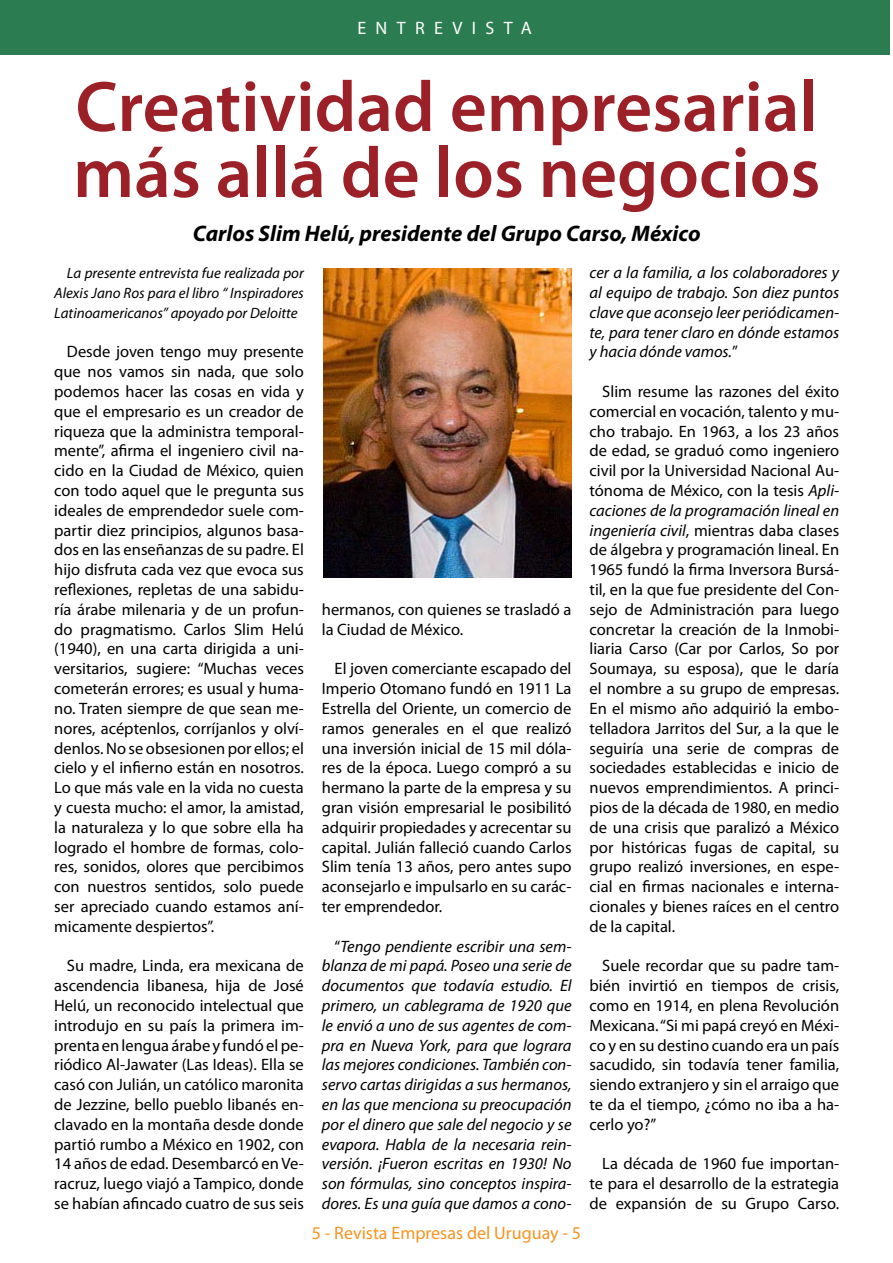
<style>
.page{position:relative;width:893px;height:1263px;background:#fff}
.page>*{position:absolute;margin:0;border:0;box-sizing:border-box;transform-origin:0 0}
.t1{font:600 72px/66px "Myriad Pro";color:#9c2027}
.t2{font:italic 700 22.5px "Myriad Pro";color:#000}
.t3{font:18px "Myriad Pro";color:#f69420}
.t4{font:18px "Myriad Pro";color:#fff}
.t5{font:16.5px/19.8px "Myriad Pro";color:#000;text-align:justify}
.t6{font:italic 16.5px/19.8px "Myriad Pro";color:#000;text-align:justify}
.t7{font:italic 15px/19.8px "Myriad Pro";color:#000;text-align:justify}
.s1{font-style:normal}
.s2{font-style:italic}
</style>
<div class="page">
<div style="left:0;top:0;width:889px;height:54px;background:#2b7c50"></div>
<img style="left:324px;top:269px;width:247px;height:308px">
<p class="t4" style="left:357px;top:17px;width:19px">entrevista</p>
<h1 class="t1" style="left:73px;top:72px;width:749px">Creatividad empresarial más allá de los negocios</h1>
<h2 class="t2" style="left:193px;top:219px;width:509px">Carlos Slim Helú, presidente del Grupo Carso, México</h2>
<p class="t7" style="left:54px;top:263px;width:251px;text-indent:13px">La presente entrevista fue realizada por Alexis Jano Ros para el libro “ Inspiradores Latinoamericanos” apoyado por Deloitte</p>
<p class="t5" style="left:54px;top:342px;width:251px;text-indent:13px">Desde joven tengo muy presente que nos vamos sin nada, que solo podemos hacer las cosas en vida y que el empresario es un creador de riqueza que la administra temporal&shy;mente”, afirma el ingeniero civil na&shy;cido en la Ciudad de México, quien con todo aquel que le pregunta sus ideales de emprendedor suele com&shy;partir diez principios, algunos basa&shy;dos en las enseñanzas de su padre. El hijo disfruta cada vez que evoca sus reflexiones, repletas de una sabidu&shy;ría árabe milenaria y de un profun&shy;do pragmatismo. Carlos Slim Helú (1940), en una carta dirigida a uni&shy;versitarios, sugiere: “Muchas veces cometerán errores; es usual y huma&shy;no. Traten siempre de que sean me&shy;nores, acéptenlos, corríjanlos y olví&shy;denlos. No se obsesionen por ellos; el cielo y el infierno están en nosotros.<br>Lo que más vale en la vida no cuesta y cuesta mucho: el amor, la amistad, la naturaleza y lo que sobre ella ha logrado el hombre de formas, colo&shy;res, sonidos, olores que percibimos con nuestros sentidos, solo puede ser apreciado cuando estamos aní&shy;micamente despiertos”.</p>
<p class="t5" style="left:54px;top:956px;width:251px;text-indent:13px">Su madre, Linda, era mexicana de ascendencia libanesa, hija de José Helú, un reconocido intelectual que introdujo en su país la primera im&shy;prenta en lengua árabe y fundó el pe&shy;riódico Al-Jawater (Las Ideas). Ella se casó con Julián, un católico maronita de Jezzine, bello pueblo libanés en&shy;clavado en la montaña desde donde partió rumbo a México en 1902, con 14 años de edad. Desembarcó en Ve&shy;racruz, luego viajó a Tampico, donde se habían afincado cuatro de sus seis</p>
<p class="t6" style="left:590px;top:263px;width:251px">cer a la familia, a los colaboradores y al equipo de trabajo. Son diez puntos clave que aconsejo leer periódicamen&shy;te, para tener claro en dónde estamos y hacia dónde vamos.<span class="s1">”</span></p>
<p class="t5" style="left:590px;top:381px;width:251px;text-indent:13px">Slim resume las razones del éxito comercial en vocación, talento y mu&shy;cho trabajo. En 1963, a los 23 años de edad, se graduó como ingeniero civil por la Universidad Nacional Au&shy;tónoma de México, con la tesis <span class="s2">Apli&shy;caciones de la programación lineal en ingeniería civil</span>, mientras daba clases de álgebra y programación lineal. En 1965 fundó la firma Inversora Bursá&shy;til, en la que fue presidente del Con&shy;sejo de Administración para luego concretar la creación de la Inmobi&shy;liaria Carso (Car por Carlos, So por Soumaya, su esposa), que le daría el nombre a su grupo de empresas.<br>En el mismo año adquirió la embo&shy;telladora Jarritos del Sur, a la que le seguiría una serie de compras de sociedades establecidas e inicio de nuevos emprendimientos. A princi&shy;pios de la década de 1980, en medio de una crisis que paralizó a México por históricas fugas de capital, su grupo realizó inversiones, en espe&shy;cial en firmas nacionales e interna&shy;cionales y bienes raíces en el centro de la capital.</p>
<p class="t5" style="left:590px;top:956px;width:251px;text-indent:13px">Suele recordar que su padre tam&shy;bién invirtió en tiempos de crisis, como en 1914, en plena Revolución Mexicana. “Si mi papá creyó en Méxi&shy;co y en su destino cuando era un país sacudido, sin todavía tener familia, siendo extranjero y sin el arraigo que te da el tiempo, ¿cómo no iba a ha&shy;cerlo yo?”</p>
<p class="t5" style="left:590px;top:1154px;width:251px;text-indent:13px">La década de 1960 fue importan&shy;te para el desarrollo de la estrategia de expansión de su Grupo Carso.</p>
<p class="t5" style="left:322px;top:599px;width:251px">hermanos, con quienes se trasladó a la Ciudad de México.</p>
<p class="t5" style="left:322px;top:659px;width:251px;text-indent:13px">El joven comerciante escapado del Imperio Otomano fundó en 1911 La Estrella del Oriente, un comercio de ramos generales en el que realizó una inversión inicial de 15 mil dóla&shy;res de la época. Luego compró a su hermano la parte de la empresa y su gran visión empresarial le posibilitó adquirir propiedades y acrecentar su capital. Julián falleció cuando Carlos Slim tenía 13 años, pero antes supo aconsejarlo e impulsarlo en su carác&shy;ter emprendedor.</p>
<p class="t6" style="left:322px;top:936px;width:251px;text-indent:13px"><span class="s1">“</span>Tengo pendiente escribir una sem&shy;blanza de mi papá. Poseo una serie de documentos que todavía estudio. El primero, un cablegrama de 1920 que le envió a uno de sus agentes de com&shy;pra en Nueva York, para que lograra las mejores condiciones. También con&shy;servo cartas dirigidas a sus hermanos, en las que menciona su preocupación por el dinero que sale del negocio y se evapora. Habla de la necesaria rein&shy;versión. ¡Fueron escritas en 1930! No son fórmulas, sino conceptos inspira&shy;dores. Es una guía que damos a cono-</p>
<p class="t3" style="left:312px;top:1221px;width:271px">5 - Revista Empresas del Uruguay - 5</p>
</div>
